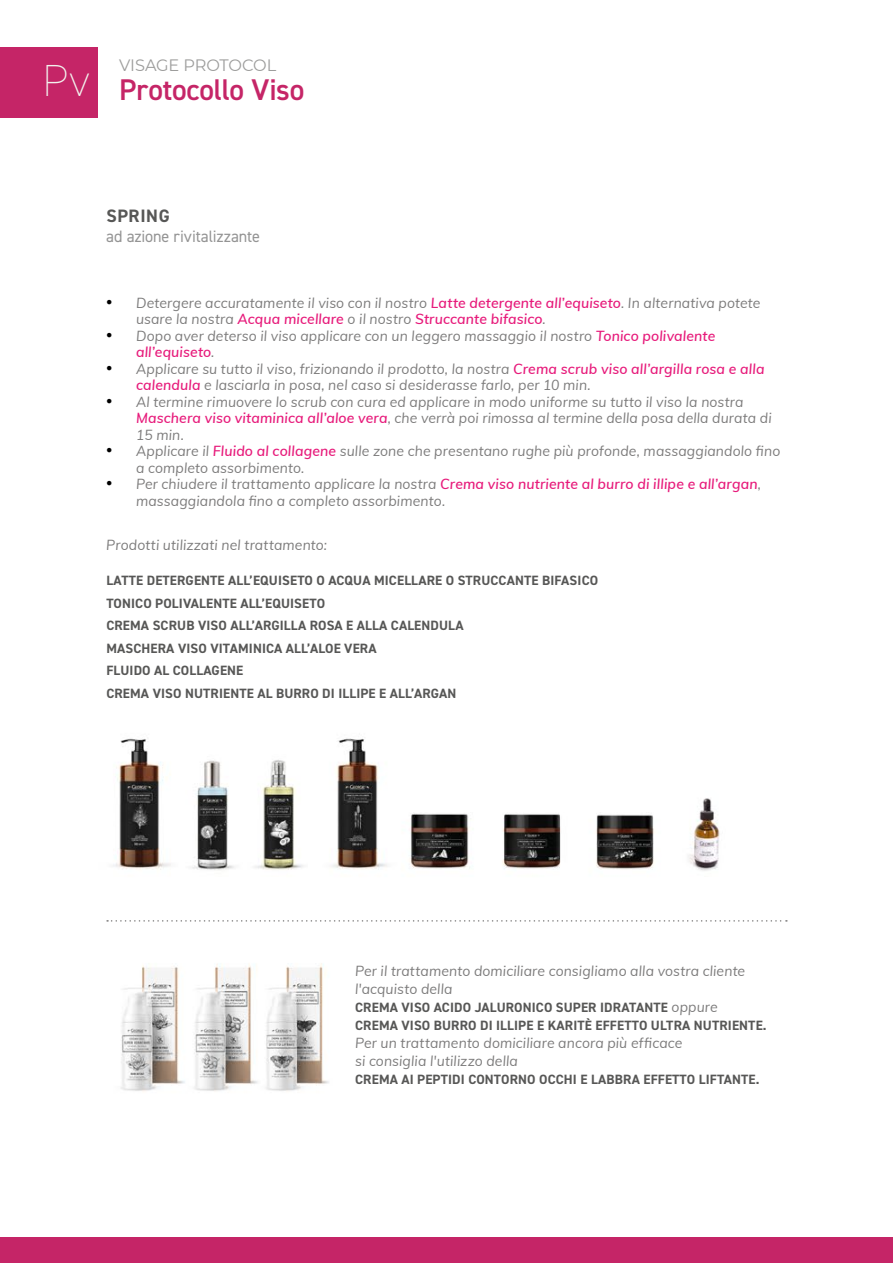
<style>
.page{position:relative;width:893px;height:1263px;background:#fff}
.page>*{position:absolute;margin:0;border:0;box-sizing:border-box;transform-origin:0 0}
.t1{font:200 45px "DIN2014";color:#f2f1ed}
.t2{font:600 30px "DIN2014";letter-spacing:-.005em;color:#c52567}
.t3{font:700 18px "DIN2014";letter-spacing:.035em;color:#575756}
.t4{font:16.5px "DIN2014";letter-spacing:-.005em;color:#949494}
.t5{font:16.5px "Montserrat";letter-spacing:-.01em;color:#9d9d9c}
.t6{font:italic 14.25px/16.5px "Muli";letter-spacing:.01em;color:#7c7b7b}
.t7{font:700 13.5px/22.5px "DIN2014";letter-spacing:.01em;color:#575756}
.s1{font-family:"Times New Roman";font-style:normal;font-size:18px;color:#000}
.s2{font-weight:600;color:#e71b7b}
.s3{font-family:"Muli";font-weight:400;font-style:italic;font-size:14.25px;color:#7c7b7b}
</style>
<div class="page">
<img style="left:106px;top:738px;width:682px;height:354px">
<div style="left:0;top:47px;width:98px;height:71px;background:#c52567"></div>
<div style="left:0;top:1237px;width:893px;height:26px;background:#c52567"></div>
<svg style="left:107px;top:920px;width:680px;height:2px"></svg>
<h1 class="t1" style="left:43px;top:53px;width:49px">Pv</h1>
<p class="t5" style="left:119px;top:54px;width:159px">VISAGE PROTOCOL</p>
<h2 class="t2" style="left:119px;top:70px;width:187px">Protocollo Viso</h2>
<p class="t3" style="left:106px;top:204px;width:65px">SPRING</p>
<p class="t4" style="left:106px;top:226px;width:155px">ad azione rivitalizzante</p>
<p class="t6" style="left:136px;top:294px;width:626px;text-indent:-30px"><span class="s1">•</span> Detergere accuratamente il viso con il nostro <span class="s2">Latte detergente all’equiseto</span>. In alternativa potete usare la nostra <span class="s2">Acqua micellare</span> o il nostro <span class="s2">Struccante bifasico</span>.</p>
<p class="t6" style="left:136px;top:327px;width:581px;text-indent:-30px"><span class="s1">•</span> Dopo aver deterso il viso applicare con un leggero massaggio il nostro <span class="s2">Tonico polivalente all’equiseto</span>.</p>
<p class="t6" style="left:136px;top:360px;width:630px;text-indent:-30px"><span class="s1">•</span> Applicare su tutto il viso, frizionando il prodotto, la nostra <span class="s2">Crema scrub viso all’argilla rosa e alla calendula</span> e lasciarla in posa, nel caso si desiderasse farlo, per 10 min.</p>
<p class="t6" style="left:136px;top:393px;width:637px;text-indent:-30px"><span class="s1">•</span> Al termine rimuovere lo scrub con cura ed applicare in modo uniforme su tutto il viso la nostra<br><span class="s2">Maschera viso vitaminica all’aloe vera</span>, che verrà poi rimossa al termine della posa della durata di<br>15 min.</p>
<p class="t6" style="left:136px;top:442px;width:646px;text-indent:-30px"><span class="s1">•</span> Applicare il <span class="s2">Fluido al collagene</span> sulle zone che presentano rughe più profonde, massaggiandolo fino a completo assorbimento.</p>
<p class="t6" style="left:136px;top:475px;width:626px;text-indent:-30px"><span class="s1">•</span> Per chiudere il trattamento applicare la nostra <span class="s2">Crema viso nutriente al burro di illipe e all’argan</span>, massaggiandola fino a completo assorbimento.</p>
<p class="t6" style="left:106px;top:535px;width:222px">Prodotti utilizzati nel trattamento:</p>
<p class="t7" style="left:106px;top:569px;width:493px">LATTE DETERGENTE ALL’EQUISETO O ACQUA MICELLARE O STRUCCANTE BIFASICO TONICO POLIVALENTE ALL’EQUISETO<br>CREMA SCRUB VISO ALL’ARGILLA ROSA E ALLA CALENDULA<br>MASCHERA VISO VITAMINICA ALL’ALOE VERA<br>FLUIDO AL COLLAGENE<br>CREMA VISO NUTRIENTE AL BURRO DI ILLIPE E ALL’ARGAN</p>
<p class="t6" style="left:355px;top:961px;width:392px;line-height:18px">Per il trattamento domiciliare consigliamo alla vostra cliente l'acquisto della</p>
<p class="t7" style="left:355px;top:998px;width:413px;line-height:18px">CREMA VISO ACIDO JALURONICO SUPER IDRATANTE <span class="s3">oppure<br></span>CREMA VISO BURRO DI ILLIPE E KARITÈ EFFETTO ULTRA NUTRIENTE.</p>
<p class="t6" style="left:355px;top:1033px;width:329px;line-height:18px">Per un trattamento domiciliare ancora più efficace si consiglia l'utilizzo della</p>
<p class="t7" style="left:355px;top:1068px;width:406px">CREMA AI PEPTIDI CONTORNO OCCHI E LABBRA EFFETTO LIFTANTE.</p>
</div>
